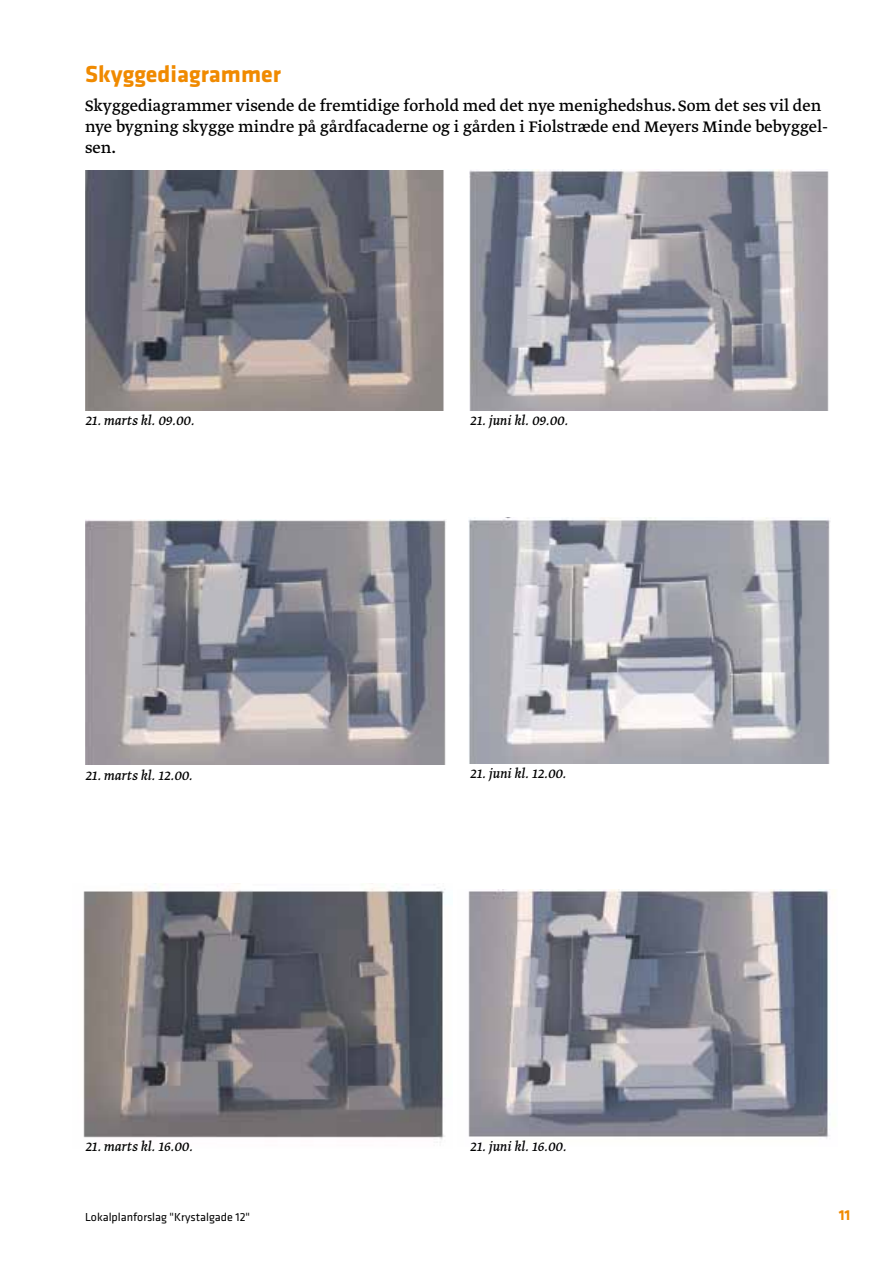
<style>
.page{position:relative;width:893px;height:1263px;background:#fff}
.page>*{position:absolute;margin:0;border:0;box-sizing:border-box;transform-origin:0 0}
.t1{font:700 24px "Klavika";color:#f08a00}
.t2{font:18px/21px "Greta Text";color:#000}
.t3{font:italic 15px "Greta Text";color:#000}
.t4{font:700 15px "Klavika";color:#f08a00}
.t5{font:12px "Klavika";color:#000}
</style>
<div class="page">
<img style="left:468px;top:890px;width:362px;height:249px">
<img style="left:83px;top:883px;width:362px;height:260px">
<img style="left:468px;top:518px;width:362px;height:245px">
<img style="left:85px;top:520px;width:361px;height:244px">
<img style="left:470px;top:170px;width:359px;height:240px">
<img style="left:85px;top:170px;width:359px;height:241px">
<h1 class="t1" style="left:85px;top:65px;width:198px">Skyggediagrammer</h1>
<p class="t2" style="left:85px;top:96px;width:745px">Skyggediagrammer visende de fremtidige forhold med det nye menighedshus. Som det ses vil den nye bygning skygge mindre på gårdfacaderne og i gården i Fiolstræde end Meyers Minde bebyggel&shy;sen.</p>
<p class="t3" style="left:85px;top:414px;width:111px">21. marts kl. 09.00.</p>
<p class="t3" style="left:470px;top:415px;width:100px">21. juni kl. 09.00.</p>
<p class="t3" style="left:85px;top:770px;width:109px">21. marts kl. 12.00.</p>
<p class="t3" style="left:470px;top:767px;width:98px">21. juni kl. 12.00.</p>
<p class="t3" style="left:85px;top:1140px;width:109px">21. marts kl. 16.00.</p>
<p class="t3" style="left:470px;top:1140px;width:98px">21. juni kl. 16.00.</p>
<p class="t5" style="left:85px;top:1212px;width:166px">Lokalplanforslag "Krystalgade 12"</p>
<p class="t4" style="left:839px;top:1209px;width:13px">11</p>
</div>
